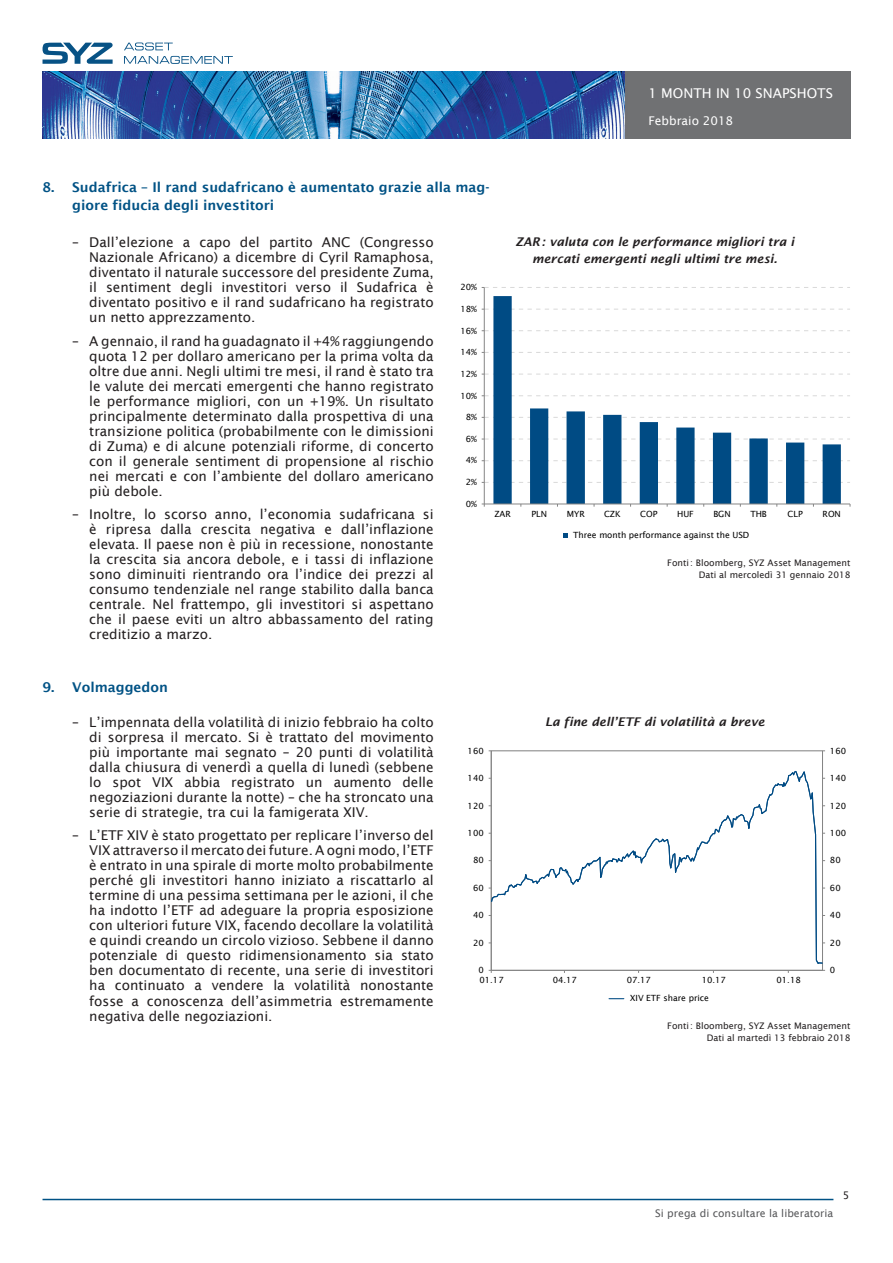
<style>
.page{position:relative;width:893px;height:1263px;background:#fff}
.page>*{position:absolute;margin:0;border:0;box-sizing:border-box;transform-origin:0 0}
.t1{font:13.5px/15px "Lucida Sans";color:#231f20;text-align:justify}
.t2{font:600 13.5px/18px "Lucida Sans";color:#005285}
.t3{font:13.5px "Lucida Sans";color:#fff}
.Graph_TITLES{font:italic 600 12px/16.5px "Lucida Sans";color:#231f20;text-align:center}
.t4{font:12px "Lucida Sans";color:#fff}
.t5{font:10.5px "Lucida Sans";color:#57585a}
.t6{font:10.5px "Lucida Sans";color:#231f20}
.Source_data{font:9px "Lucida Sans";color:#231f20}
.t7{font:8.55px "Lucida Sans";color:#000}
</style>
<div class="page">
<svg style="left:124px;top:43px;width:49px;height:7px"></svg>
<svg style="left:124px;top:56px;width:109px;height:8px"></svg>
<svg style="left:43px;top:43px;width:70px;height:21px"></svg>
<img style="left:43px;top:72px;width:807px;height:67px">
<hr style="left:43px;top:1199px;width:790px;height:1px;background:#005285">
<svg style="left:493px;top:296px;width:348px;height:208px"></svg>
<hr style="left:484px;top:287px;width:1px;height:217px;background:#868686">
<svg style="left:482px;top:287px;width:368px;height:1px"></svg>
<svg style="left:482px;top:309px;width:368px;height:1px"></svg>
<svg style="left:482px;top:330px;width:368px;height:1px"></svg>
<svg style="left:482px;top:352px;width:368px;height:1px"></svg>
<svg style="left:482px;top:374px;width:368px;height:1px"></svg>
<svg style="left:482px;top:395px;width:368px;height:1px"></svg>
<svg style="left:482px;top:417px;width:368px;height:1px"></svg>
<svg style="left:482px;top:439px;width:368px;height:1px"></svg>
<svg style="left:482px;top:460px;width:368px;height:1px"></svg>
<svg style="left:482px;top:482px;width:368px;height:1px"></svg>
<hr style="left:484px;top:504px;width:366px;height:1px;background:#868686">
<svg style="left:563px;top:533px;width:5px;height:5px"></svg>
<hr style="left:822px;top:751px;width:1px;height:219px;background:#868686">
<hr style="left:491px;top:751px;width:1px;height:219px;background:#868686">
<svg style="left:489px;top:769px;width:336px;height:204px"></svg>
<svg style="left:609px;top:998px;width:15px;height:1px"></svg>
<p class="t2" style="left:72px;top:178px;width:419px;text-indent:-30px">8. Sudafrica – Il rand sudafricano è aumentato grazie alla mag&shy;giore fiducia degli investitori</p>
<p class="t3" style="left:648px;top:85px;width:186px">1 MONTH IN 10 SNAPSHOTS</p>
<p class="t4" style="left:648px;top:114px;width:86px">Febbraio 2018</p>
<p class="t1" style="left:89px;top:235px;width:346px;text-indent:-17px">– Dall’elezione a capo del partito ANC (Congresso Nazionale Africano) a dicembre di Cyril Ramaphosa, diventato il naturale successore del presidente Zuma, il sentiment degli investitori verso il Sudafrica è diventato positivo e il rand sudafricano ha registrato un netto apprezzamento.</p>
<p class="t1" style="left:89px;top:333px;width:346px;text-indent:-17px">– A gennaio, il rand ha guadagnato il +4% raggiungendo quota 12 per dollaro americano per la prima volta da oltre due anni. Negli ultimi tre mesi, il rand è stato tra le valute dei mercati emergenti che hanno registrato le performance migliori, con un +19%. Un risultato principalmente determinato dalla prospettiva di una transizione politica (probabilmente con le dimissioni di Zuma) e di alcune potenziali riforme, di concerto con il generale sentiment di propensione al rischio nei mercati e con l’ambiente del dollaro americano più debole.</p>
<p class="t1" style="left:89px;top:507px;width:346px;text-indent:-17px">– Inoltre, lo scorso anno, l’economia sudafricana si è ripresa dalla crescita negativa e dall’inflazione elevata. Il paese non è più in recessione, nonostante la crescita sia ancora debole, e i tassi di inflazione sono diminuiti rientrando ora l’indice dei prezzi al consumo tendenziale nel range stabilito dalla banca centrale. Nel frattempo, gli investitori si aspettano che il paese eviti un altro abbassamento del rating creditizio a marzo.</p>
<p class="t2" style="left:43px;top:678px;width:127px">9. Volmaggedon</p>
<p class="t1" style="left:89px;top:715px;width:346px;text-indent:-17px">– L’impennata della volatilità di inizio febbraio ha colto di sorpresa il mercato. Si è trattato del movimento più importante mai segnato – 20 punti di volatilità dalla chiusura di venerdì a quella di lunedì (sebbene lo spot VIX abbia registrato un aumento delle negoziazioni durante la notte) – che ha stroncato una serie di strategie, tra cui la famigerata XIV.</p>
<p class="t1" style="left:89px;top:828px;width:346px;text-indent:-17px">– L’ETF XIV è stato progettato per replicare l’inverso del VIX attraverso il mercato dei future. A ogni modo, l’ETF è entrato in una spirale di morte molto probabilmente perché gli investitori hanno iniziato a riscattarlo al termine di una pessima settimana per le azioni, il che ha indotto l’ETF ad adeguare la propria esposizione con ulteriori future VIX, facendo decollare la volatilità e quindi creando un circolo vizioso. Sebbene il danno potenziale di questo ridimensionamento sia stato ben documentato di recente, una serie di investitori ha continuato a vendere la volatilità nonostante fosse a conoscenza dell’asimmetria estremamente negativa delle negoziazioni.</p>
<p class="t7" style="left:460px;top:282px;width:18px">20%</p>
<p class="t7" style="left:460px;top:304px;width:18px">18%</p>
<p class="t7" style="left:460px;top:326px;width:18px">16%</p>
<p class="t7" style="left:460px;top:347px;width:18px">14%</p>
<p class="t7" style="left:460px;top:369px;width:18px">12%</p>
<p class="t7" style="left:460px;top:391px;width:18px">10%</p>
<p class="t7" style="left:466px;top:412px;width:13px">8%</p>
<p class="t7" style="left:466px;top:434px;width:13px">6%</p>
<p class="t7" style="left:466px;top:455px;width:13px">4%</p>
<p class="t7" style="left:466px;top:477px;width:13px">2%</p>
<p class="t7" style="left:466px;top:499px;width:13px">0%</p>
<p class="Graph_TITLES" style="left:515px;top:233px;width:280px">ZAR: valuta con le performance migliori tra i mercati emergenti negli ultimi tre mesi.</p>
<p class="t7" style="left:494px;top:509px;width:18px">ZAR</p>
<p class="t7" style="left:531px;top:509px;width:17px">PLN</p>
<p class="t7" style="left:567px;top:509px;width:19px">MYR</p>
<p class="t7" style="left:604px;top:509px;width:18px">CZK</p>
<p class="t7" style="left:640px;top:509px;width:19px">COP</p>
<p class="t7" style="left:677px;top:509px;width:18px">HUF</p>
<p class="t7" style="left:713px;top:509px;width:19px">BGN</p>
<p class="t7" style="left:750px;top:509px;width:18px">THB</p>
<p class="t7" style="left:788px;top:509px;width:17px">CLP</p>
<p class="t7" style="left:823px;top:509px;width:20px">RON</p>
<p class="t7" style="left:573px;top:530px;width:178px">Three month performance against the USD</p>
<p class="Source_data" style="left:667px;top:558px;width:185px">Fonti: Bloomberg, SYZ Asset Management</p>
<p class="Source_data" style="left:699px;top:570px;width:153px">Dati al mercoledì 31 gennaio 2018</p>
<p class="Graph_TITLES" style="left:545px;top:713px;width:221px">La fine dell’ETF di volatilità a breve</p>
<p class="t7" style="left:468px;top:746px;width:18px">160</p>
<p class="t7" style="left:830px;top:746px;width:18px">160</p>
<p class="t7" style="left:468px;top:773px;width:18px">140</p>
<p class="t7" style="left:830px;top:773px;width:18px">140</p>
<p class="t7" style="left:468px;top:800px;width:18px">120</p>
<p class="t7" style="left:830px;top:800px;width:18px">120</p>
<p class="t7" style="left:468px;top:828px;width:18px">100</p>
<p class="t7" style="left:830px;top:828px;width:18px">100</p>
<p class="t7" style="left:473px;top:855px;width:12px">80</p>
<p class="t7" style="left:830px;top:855px;width:12px">80</p>
<p class="t7" style="left:473px;top:883px;width:12px">60</p>
<p class="t7" style="left:830px;top:883px;width:12px">60</p>
<p class="t7" style="left:473px;top:910px;width:12px">40</p>
<p class="t7" style="left:830px;top:910px;width:12px">40</p>
<p class="t7" style="left:473px;top:938px;width:12px">20</p>
<p class="t7" style="left:830px;top:938px;width:12px">20</p>
<p class="t7" style="left:478px;top:965px;width:7px">0</p>
<p class="t7" style="left:830px;top:965px;width:7px">0</p>
<p class="t7" style="left:479px;top:975px;width:26px">01.17</p>
<p class="t7" style="left:553px;top:975px;width:26px">04.17</p>
<p class="t7" style="left:627px;top:975px;width:26px">07.17</p>
<p class="t7" style="left:702px;top:975px;width:26px">10.17</p>
<p class="t7" style="left:776px;top:975px;width:26px">01.18</p>
<p class="t7" style="left:630px;top:993px;width:80px">XIV ETF share price</p>
<p class="Source_data" style="left:667px;top:1020px;width:185px">Fonti: Bloomberg, SYZ Asset Management</p>
<p class="Source_data" style="left:707px;top:1032px;width:145px">Dati al martedì 13 febbraio 2018</p>
<p class="t5" style="left:655px;top:1207px;width:180px">Si prega di consultare la liberatoria</p>
<p class="t6" style="left:843px;top:1189px;width:8px">5</p>
</div>
